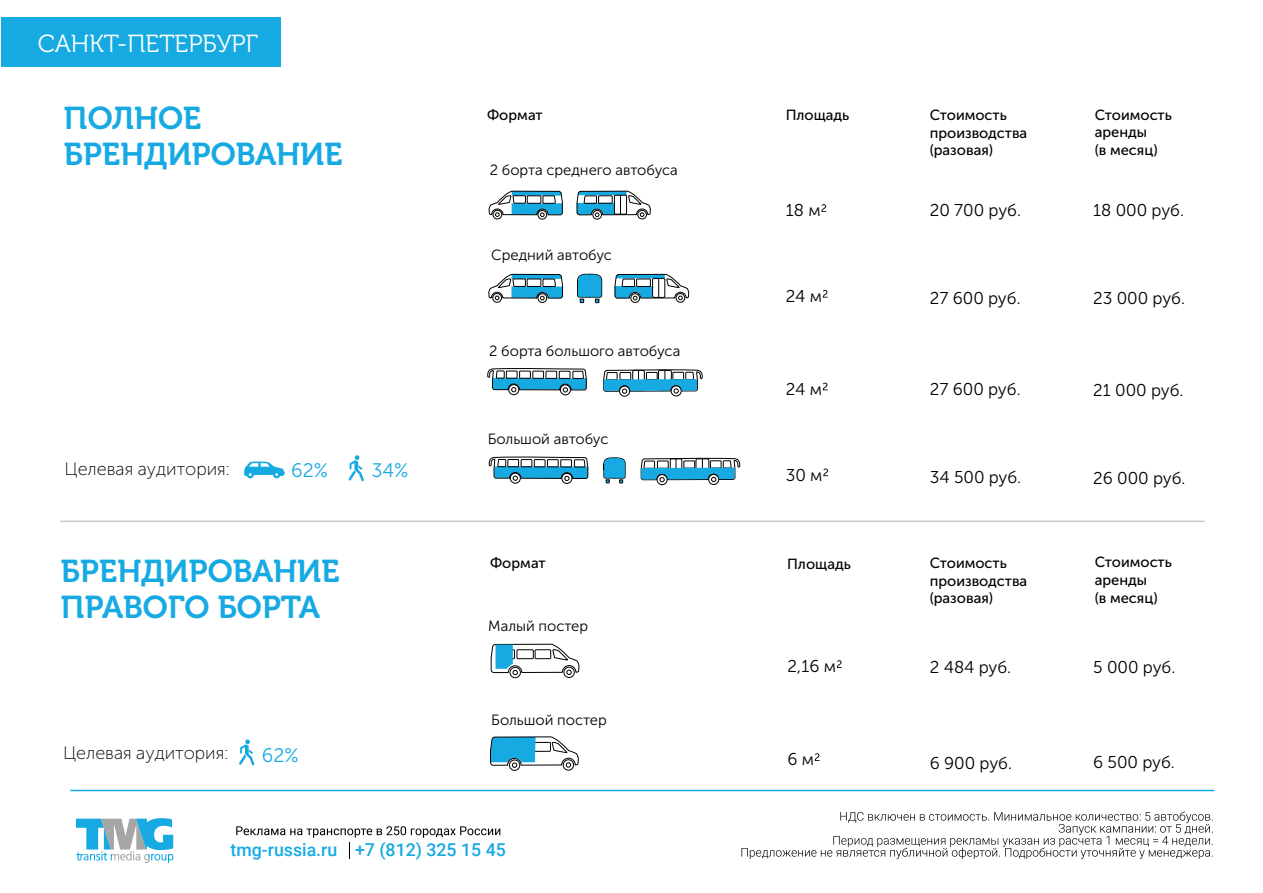
<style>
.page{position:relative;width:1263px;height:893px;background:#fff}
.page>*{position:absolute;margin:0;border:0;box-sizing:border-box;transform-origin:0 0}
.t1{font:31.5px/36px "Museo Cyrillic 700";color:#17aae2}
.t2{font:24.6px "Museo Cyrillic 300";color:#fff}
.t3{font:19.5px "Museo Sans Cyrl 300";color:#17aae2}
.t4{font:18px "Museo Sans Cyrl 100";color:#000}
.t5{font:500 17.7px "Roboto";color:#17aae2}
.t6{font:17.1px "Museo Sans Cyrl 300";color:#000}
.t7{font:14.85px "Museo Sans Cyrl 300";color:#000}
.t8{font:14.7px/17.5px "Museo Sans Cyrl 500";color:#000}
</style>
<div class="page">
<svg style="left:239px;top:739px;width:15px;height:27px"></svg>
<svg style="left:490px;top:643px;width:90px;height:35px"></svg>
<div style="left:535px;top:649px;width:16px;height:10px;border:1px solid #000"></div>
<svg style="left:490px;top:736px;width:89px;height:35px"></svg>
<div style="left:2px;top:18px;width:279px;height:49px;background:#17aae2"></div>
<svg style="left:76px;top:818px;width:97px;height:45px"></svg>
<svg style="left:236px;top:826px;width:264px;height:32px"></svg>
<hr style="left:71px;top:790px;width:1143px;height:1px;background:#17aae2">
<hr style="left:61px;top:521px;width:1143px;height:1px;background:#ccc">
<svg style="left:244px;top:461px;width:41px;height:17px"></svg>
<svg style="left:348px;top:455px;width:16px;height:26px"></svg>
<svg style="left:488px;top:190px;width:75px;height:30px"></svg>
<svg style="left:576px;top:191px;width:75px;height:29px"></svg>
<svg style="left:821px;top:204px;width:5px;height:8px"></svg>
<svg style="left:823px;top:290px;width:4px;height:8px"></svg>
<svg style="left:823px;top:383px;width:4px;height:7px"></svg>
<svg style="left:823px;top:468px;width:5px;height:8px"></svg>
<div style="left:561px;top:473px;width:11px;height:11px;border:1px solid #000;border-radius:5px"></div>
<div style="left:510px;top:473px;width:11px;height:10px;border:1px solid #000;border-radius:5px"></div>
<svg style="left:489px;top:456px;width:99px;height:25px"></svg>
<div style="left:507px;top:459px;width:12px;height:8px;border:1px solid #000"></div>
<div style="left:657px;top:474px;width:10px;height:11px;border:1px solid #000;border-radius:5px"></div>
<div style="left:708px;top:474px;width:11px;height:11px;border:1px solid #000;border-radius:5px"></div>
<svg style="left:640px;top:457px;width:100px;height:25px"></svg>
<svg style="left:603px;top:457px;width:23px;height:27px"></svg>
<svg style="left:488px;top:274px;width:75px;height:29px"></svg>
<svg style="left:614px;top:274px;width:75px;height:29px"></svg>
<svg style="left:577px;top:274px;width:25px;height:29px"></svg>
<div style="left:560px;top:384px;width:11px;height:11px;border:1px solid #000;border-radius:5px"></div>
<div style="left:508px;top:384px;width:11px;height:11px;border:1px solid #000;border-radius:5px"></div>
<svg style="left:487px;top:368px;width:100px;height:24px"></svg>
<div style="left:506px;top:371px;width:11px;height:8px;border:1px solid #000"></div>
<div style="left:619px;top:386px;width:11px;height:10px;border:1px solid #000;border-radius:5px"></div>
<div style="left:671px;top:386px;width:10px;height:10px;border:1px solid #000;border-radius:5px"></div>
<svg style="left:603px;top:369px;width:100px;height:25px"></svg>
<svg style="left:837px;top:660px;width:5px;height:8px"></svg>
<svg style="left:815px;top:753px;width:4px;height:8px"></svg>
<svg style="left:741px;top:811px;width:472px;height:48px"></svg>
<h2 class="t2" style="left:38px;top:30px;width:222px">САНКТ-ПЕТЕРБУРГ</h2>
<h1 class="t1" style="left:64px;top:100px;width:280px">ПОЛНОЕ<br>БРЕНДИРОВАНИЕ</h1>
<p class="t4" style="left:65px;top:459px;width:167px">Целевая аудитория:</p>
<h3 class="t3" style="left:291px;top:459px;width:38px">62%</h3>
<h3 class="t3" style="left:371px;top:460px;width:38px">34%</h3>
<h1 class="t1" style="left:61px;top:553px;width:280px">БРЕНДИРОВАНИЕ<br>ПРАВОГО БОРТА</h1>
<p class="t4" style="left:63px;top:743px;width:167px">Целевая аудитория:</p>
<h3 class="t3" style="left:262px;top:744px;width:38px">62%</h3>
<p class="t8" style="left:487px;top:107px;width:57px">Формат</p>
<p class="t7" style="left:490px;top:162px;width:190px">2 борта среднего автобуса</p>
<p class="t7" style="left:491px;top:247px;width:122px">Средний автобус</p>
<p class="t7" style="left:489px;top:343px;width:193px">2 борта большого автобуса</p>
<p class="t7" style="left:488px;top:431px;width:122px">Большой автобус</p>
<p class="t8" style="left:490px;top:554px;width:57px">Формат</p>
<p class="t7" style="left:488px;top:618px;width:101px">Малый постер</p>
<p class="t7" style="left:491px;top:712px;width:117px">Большой постер</p>
<p class="t5" style="left:231px;top:838px;width:277px">tmg-russia.ru +7 (812) 325 15 45</p>
<p class="t8" style="left:786px;top:107px;width:65px">Площадь</p>
<p class="t8" style="left:930px;top:107px;width:99px">Стоимость производства (разовая)</p>
<p class="t8" style="left:1095px;top:106px;width:79px">Стоимость аренды<br>(в месяц)</p>
<p class="t6" style="left:786px;top:201px;width:36px">18 м</p>
<p class="t6" style="left:930px;top:201px;width:93px">20 700 руб.</p>
<p class="t6" style="left:1093px;top:201px;width:92px">18 000 руб.</p>
<p class="t6" style="left:786px;top:287px;width:38px">24 м</p>
<p class="t6" style="left:930px;top:289px;width:92px">27 600 руб.</p>
<p class="t6" style="left:1093px;top:289px;width:93px">23 000 руб.</p>
<p class="t6" style="left:786px;top:380px;width:38px">24 м</p>
<p class="t6" style="left:930px;top:380px;width:92px">27 600 руб.</p>
<p class="t6" style="left:1093px;top:381px;width:92px">21 000 руб.</p>
<p class="t6" style="left:786px;top:466px;width:38px">30 м</p>
<p class="t6" style="left:930px;top:468px;width:93px">34 500 руб.</p>
<p class="t6" style="left:1093px;top:469px;width:94px">26 000 руб.</p>
<p class="t8" style="left:787px;top:555px;width:65px">Площадь</p>
<p class="t8" style="left:930px;top:554px;width:99px">Стоимость производства (разовая)</p>
<p class="t8" style="left:1095px;top:554px;width:79px">Стоимость аренды<br>(в месяц)</p>
<p class="t6" style="left:787px;top:657px;width:50px">2,16 м</p>
<p class="t6" style="left:930px;top:658px;width:83px">2 484 руб.</p>
<p class="t6" style="left:1093px;top:658px;width:84px">5 000 руб.</p>
<p class="t6" style="left:787px;top:750px;width:28px">6 м</p>
<p class="t6" style="left:930px;top:753px;width:84px">6 900 руб.</p>
<p class="t6" style="left:1093px;top:753px;width:83px">6 500 руб.</p>
</div>
